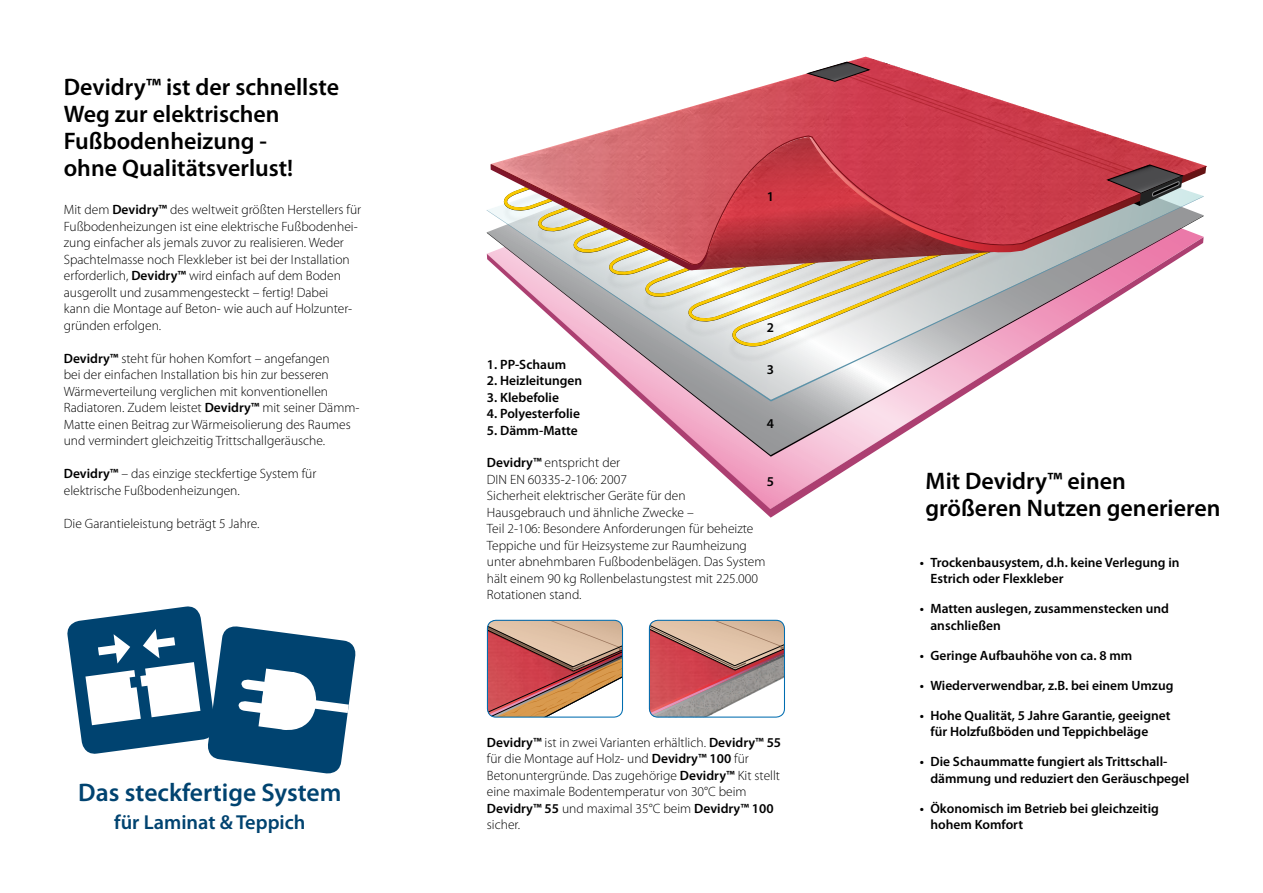
<style>
.page{position:relative;width:1263px;height:893px;background:#fff}
.page>*{position:absolute;margin:0;border:0;box-sizing:border-box;transform-origin:0 0}
.t1{font:600 25.5px "Myriad Pro";color:#004370}
.t2{font:600 24px/27px "Myriad Pro";color:#000}
.t3{font:600 20.25px "Myriad Pro";color:#004370}
.t4{font:300 13.5px/16.5px "Myriad Pro";color:#000}
.t5{font:600 13.5px/16.5px "Myriad Pro";color:#000}
.s1{font-weight:600}
</style>
<div class="page">
<svg style="left:487px;top:620px;width:135px;height:97px;background:#cb8b7a"></svg>
<div style="left:487px;top:620px;width:136px;height:98px;border:1px solid #006db0;border-radius:9px"></div>
<svg style="left:649px;top:620px;width:135px;height:97px;background:#c7908b"></svg>
<div style="left:649px;top:620px;width:136px;height:98px;border:1px solid #006db0;border-radius:9px"></div>
<img style="left:486px;top:56px;width:542px;height:462px">
<svg style="left:1183px;top:158px;width:24px;height:98px"></svg>
<svg style="left:490px;top:62px;width:693px;height:292px"></svg>
<svg style="left:67px;top:606px;width:288px;height:168px"></svg>
<h2 class="t2" style="left:64px;top:72px;width:277px">Devidry™ ist der schnellste<br>Weg zur elektrischen<br>Fußbodenheizung -<br>ohne Qualitätsverlust!</h2>
<p class="t4" style="left:64px;top:201px;width:299px">Mit dem <span class="s1">Devidry™</span> des weltweit größten Herstellers für Fußbodenheizungen ist eine elektrische Fußbodenhei&shy;zung einfacher als jemals zuvor zu realisieren. Weder Spachtelmasse noch Flexkleber ist bei der Installation erforderlich, <span class="s1">Devidry™</span> wird einfach auf dem Boden ausgerollt und zusammengesteckt – fertig! Dabei<br>kann die Montage auf Beton- wie auch auf Holzunter&shy;gründen erfolgen.</p>
<p class="t4" style="left:64px;top:350px;width:297px"><span class="s1">Devidry™</span> steht für hohen Komfort – angefangen<br>bei der einfachen Installation bis hin zur besseren Wärmeverteilung verglichen mit konventionellen Radiatoren. Zudem leistet <span class="s1">Devidry™</span> mit seiner Dämm-Matte einen Beitrag zur Wärmeisolierung des Raumes und vermindert gleichzeitig Trittschallgeräusche.</p>
<p class="t4" style="left:64px;top:465px;width:254px"><span class="s1">Devidry™</span> – das einzige steckfertige System für elektrische Fußbodenheizungen.</p>
<p class="t4" style="left:64px;top:515px;width:197px">Die Garantieleistung beträgt 5 Jahre.</p>
<h1 class="t1" style="left:78px;top:776px;width:265px">Das steckfertige System</h1>
<h3 class="t3" style="left:114px;top:809px;width:193px">für Laminat &amp; Teppich</h3>
<p class="t5" style="left:487px;top:356px;width:81px">1. PP-Schaum</p>
<p class="t5" style="left:487px;top:372px;width:97px">2. Heizleitungen</p>
<p class="t5" style="left:487px;top:389px;width:74px">3. Klebefolie</p>
<p class="t5" style="left:487px;top:405px;width:95px">4. Polyesterfolie</p>
<p class="t5" style="left:487px;top:422px;width:92px">5. Dämm-Matte</p>
<p class="t5" style="left:767px;top:188px;width:9px">1</p>
<p class="t5" style="left:767px;top:319px;width:9px">2</p>
<p class="t5" style="left:767px;top:361px;width:9px">3</p>
<p class="t5" style="left:767px;top:415px;width:9px">4</p>
<p class="t4" style="left:487px;top:454px;width:280px"><span class="s1">Devidry™</span> entspricht der<br>DIN EN 60335-2-106: 2007<br>Sicherheit elektrischer Geräte für den Hausgebrauch und ähnliche Zwecke –<br>Teil 2-106: Besondere Anforderungen für beheizte Teppiche und für Heizsysteme zur Raumheizung unter abnehmbaren Fußbodenbelägen. Das System hält einem 90 kg Rollenbelastungstest mit 225.000<br>Rotationen stand.</p>
<p class="t5" style="left:767px;top:473px;width:9px">5</p>
<p class="t4" style="left:487px;top:734px;width:296px"><span class="s1">Devidry™</span> ist in zwei Varianten erhältlich. <span class="s1">Devidry™ 55 </span>für die Montage auf Holz- und <span class="s1">Devidry™ 100</span> für Betonuntergründe. Das zugehörige <span class="s1">Devidry™</span> Kit stellt eine maximale Bodentemperatur von 30°C beim <span class="s1">Devidry™ 55</span> und maximal 35°C beim <span class="s1">Devidry™ 100 </span>sicher.</p>
<h2 class="t2" style="left:926px;top:467px;width:296px">Mit Devidry™ einen größeren Nutzen generieren</h2>
<p class="t5" style="left:930px;top:554px;width:251px;text-indent:-11px">• Trockenbausystem, d.h. keine Verlegung in<br>Estrich oder Flexkleber</p>
<p class="t5" style="left:930px;top:600px;width:240px;text-indent:-11px">• Matten auslegen, zusammenstecken und anschließen</p>
<p class="t5" style="left:920px;top:647px;width:214px">• Geringe Aufbauhöhe von ca. 8 mm</p>
<p class="t5" style="left:920px;top:677px;width:255px">• Wiederverwendbar, z.B. bei einem Umzug</p>
<p class="t5" style="left:930px;top:707px;width:241px;text-indent:-11px">• Hohe Qualität, 5 Jahre Garantie, geeignet für Holzfußböden und Teppichbeläge</p>
<p class="t5" style="left:930px;top:753px;width:260px;text-indent:-11px">• Die Schaummatte fungiert als Trittschall&shy;dämmung und reduziert den Geräuschpegel</p>
<p class="t5" style="left:930px;top:800px;width:230px;text-indent:-11px">• Ökonomisch im Betrieb bei gleichzeitig hohem Komfort</p>
</div>
